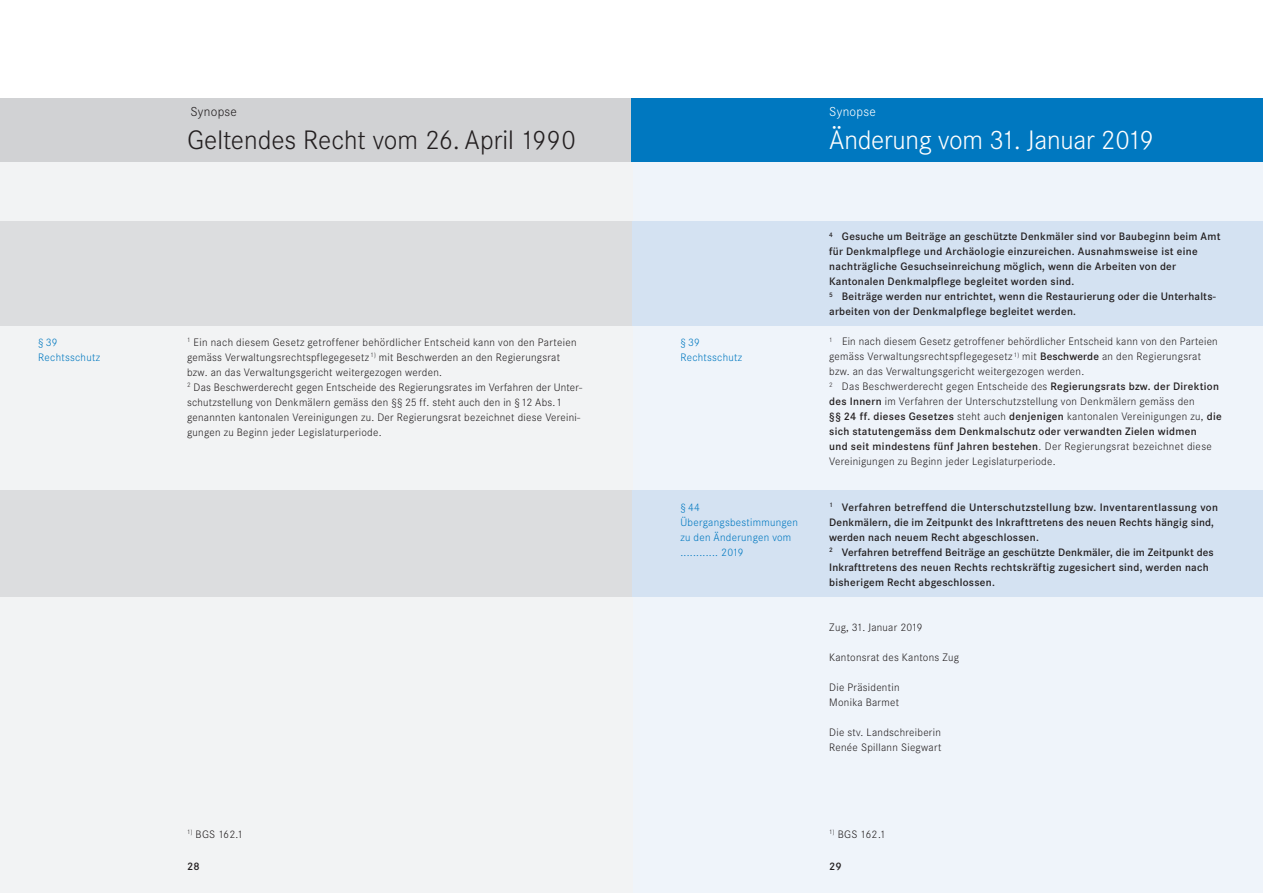
<style>
.page{position:relative;width:1263px;height:893px;background:#fff}
.page>*{position:absolute;margin:0;border:0;box-sizing:border-box;transform-origin:0 0}
.t1{font:300 27.75px "Corporate S";color:#231f20}
.t2{font:300 27.75px "Corporate S";letter-spacing:-.01em;color:#fff}
.t3{font:300 13.5px "Corporate S";letter-spacing:.02em;color:#231f20}
.t4{font:300 13.5px "Corporate S";letter-spacing:.02em;color:#fff}
.t5{font:300 11.25px/15px "Corporate S";letter-spacing:.025em;color:#231f20}
.t6{font:600 11.25px/15px "Corporate S";letter-spacing:.02em;color:#231f20}
.t7{font:300 11.25px/15px "Corporate S";letter-spacing:.025em;color:#0078c0}
.s1{font-weight:600}
</style>
<div class="page">
<div style="left:631px;top:162px;width:632px;height:731px;background:#eff4fa"></div>
<div style="left:0;top:162px;width:632px;height:731px;background:#f2f3f4"></div>
<div style="left:0;top:98px;width:631px;height:64px;background:#d1d2d4"></div>
<div style="left:631px;top:98px;width:632px;height:64px;background:#0078c0"></div>
<div style="left:631px;top:221px;width:632px;height:105px;background:#d4e2f2"></div>
<div style="left:0;top:221px;width:631px;height:105px;background:#dcdddf"></div>
<div style="left:631px;top:490px;width:632px;height:107px;background:#d4e2f2"></div>
<div style="left:0;top:490px;width:631px;height:107px;background:#dcdddf"></div>
<p class="t3" style="left:190px;top:105px;width:48px">Synopse</p>
<h1 class="t1" style="left:187px;top:125px;width:390px">Geltendes Recht vom 26. April 1990</h1>
<p class="t5" style="left:187px;top:335px;width:397px"><sup>1</sup> Ein nach diesem Gesetz getroffener behördlicher Entscheid kann von den Parteien gemäss Verwaltungsrechtspflegegesetz <sup>1)</sup> mit Beschwerden an den Regierungsrat bzw. an das Verwaltungsgericht weitergezogen werden.<br><sup>2</sup> Das Beschwerderecht gegen Entscheide des Regierungsrates im Verfahren der Unter&shy;schutzstellung von Denkmälern gemäss den §§ 25 ff. steht auch den in §12 Abs.1 genannten kantonalen Vereinigungen zu. Der Regierungsrat bezeichnet diese Vereini&shy;gungen zu Beginn jeder Legislaturperiode.</p>
<p class="t7" style="left:38px;top:335px;width:63px">§39<br>Rechtsschutz</p>
<p class="t7" style="left:680px;top:335px;width:63px">§39<br>Rechtsschutz</p>
<p class="t7" style="left:680px;top:500px;width:119px">§44<br>Übergangsbestimmungen zu den Änderungen vom ............ 2019</p>
<p class="t4" style="left:829px;top:105px;width:48px">Synopse</p>
<h1 class="t2" style="left:829px;top:125px;width:326px">Änderung vom 31. Januar 2019</h1>
<p class="t6" style="left:829px;top:229px;width:393px"><sup>4</sup> Gesuche um Beiträge an geschützte Denkmäler sind vor Baubeginn beim Amt für Denkmalpflege und Archäologie einzureichen. Ausnahmsweise ist eine nachträgliche Gesuchseinreichung möglich, wenn die Arbeiten von der Kantonalen Denkmalpflege begleitet worden sind.<br><sup>5</sup> Beiträge werden nur entrichtet, wenn die Restaurierung oder die Unterhalts&shy;arbeiten von der Denkmalpflege begleitet werden.</p>
<p class="t5" style="left:829px;top:334px;width:394px"><sup>1</sup> Ein nach diesem Gesetz getroffener behördlicher Entscheid kann von den Parteien gemäss Verwaltungsrechtspflegegesetz <sup>1)</sup> mit <span class="s1">Beschwerde</span> an den Regierungsrat bzw. an das Verwaltungsgericht weitergezogen werden.<br><sup>2</sup> Das Beschwerderecht gegen Entscheide des <span class="s1">Regierungsrats bzw. der Direktion des Innern</span> im Verfahren der Unterschutzstellung von Denkmälern gemäss den<br><span class="s1">§§ 24 ff. dieses Gesetzes</span> steht auch <span class="s1">denjenigen</span> kantonalen Vereinigungen zu, <span class="s1">die sich statutengemäss dem Denkmalschutz oder verwandten Zielen widmen<br>und seit mindestens fünf Jahren bestehen</span>. Der Regierungsrat bezeichnet diese Vereinigungen zu Beginn jeder Legislaturperiode.</p>
<p class="t6" style="left:829px;top:499px;width:390px"><sup>1</sup> Verfahren betreffend die Unterschutzstellung bzw. Inventarentlassung von Denkmälern, die im Zeitpunkt des Inkrafttretens des neuen Rechts hängig sind, werden nach neuem Recht abgeschlossen.<br><sup>2</sup> Verfahren betreffend Beiträge an geschützte Denkmäler, die im Zeitpunkt des Inkrafttretens des neuen Rechts rechtskräftig zugesichert sind, werden nach bisherigem Recht abgeschlossen.</p>
<p class="t5" style="left:829px;top:619px;width:95px">Zug, 31. Januar 2019</p>
<p class="t5" style="left:829px;top:649px;width:131px">Kantonsrat des Kantons Zug</p>
<p class="t5" style="left:829px;top:679px;width:72px">Die Präsidentin<br>Monika Barmet</p>
<p class="t5" style="left:829px;top:724px;width:114px">Die stv. Landschreiberin<br>Renée Spillann Siegwart</p>
<p class="t5" style="left:187px;top:827px;width:58px"><sup>1)</sup> BGS 162.1</p>
<p class="t5" style="left:829px;top:827px;width:58px"><sup>1)</sup> BGS 162.1</p>
<p class="t6" style="left:187px;top:859px;width:14px">28</p>
<p class="t6" style="left:829px;top:859px;width:14px">29</p>
</div>
